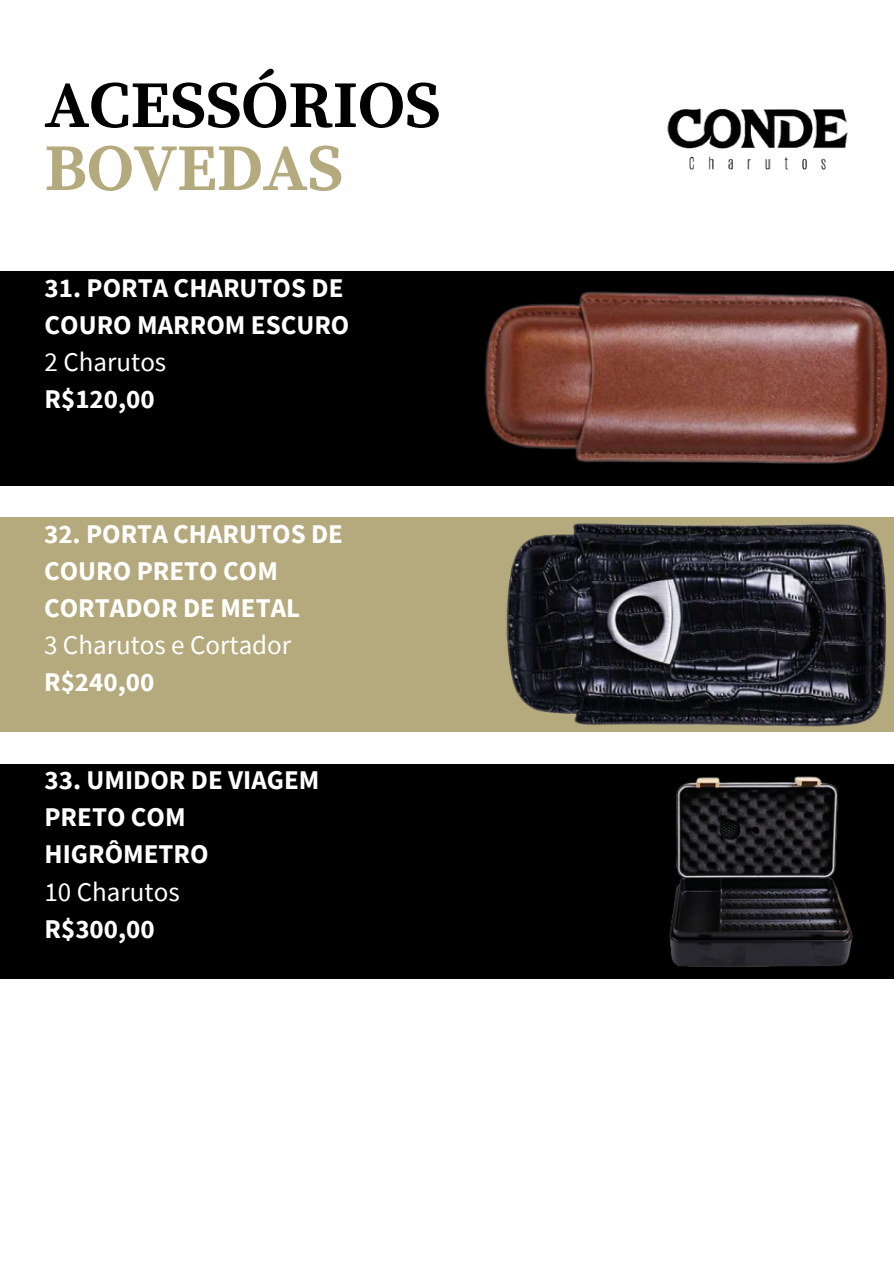
<style>
.page{position:relative;width:894px;height:1264px;background:#fff}
.page>*{position:absolute;margin:0;border:0;box-sizing:border-box;transform-origin:0 0}
.t1{font:700 66.45px/63px "Source Serif Pro";color:#000}
.t2{font:700 27px/37.2px "Source Sans Pro";color:#fff}
.t3{font:27px "Source Sans Pro";color:#fff}
.s1{color:#b4aa7d}
</style>
<div class="page">
<div style="left:0;top:271px;width:893px;height:215px;background:#000"></div>
<div style="left:0;top:517px;width:893px;height:215px;background:#b4aa7d"></div>
<div style="left:0;top:763px;width:893px;height:215px;background:#000"></div>
<img style="left:667px;top:108px;width:181px;height:62px">
<img style="left:660px;top:763px;width:194px;height:204px">
<img style="left:506px;top:523px;width:380px;height:204px">
<img style="left:485px;top:291px;width:403px;height:173px">
<p class="t1" style="left:45px;top:76px;width:397px">ACESSÓRIOS<br><span class="s1">BOVEDAS</span></p>
<p class="t2" style="left:45px;top:269px;width:306px">31. PORTA CHARUTOS DE<br>COURO MARROM ESCURO</p>
<p class="t3" style="left:45px;top:344px;width:123px">2 Charutos</p>
<p class="t2" style="left:45px;top:380px;width:112px">R$120,00</p>
<p class="t2" style="left:44px;top:514px;width:300px">32. PORTA CHARUTOS DE<br>COURO PRETO COM<br>CORTADOR DE METAL</p>
<p class="t3" style="left:44px;top:627px;width:248px">3 Charutos e Cortador</p>
<p class="t2" style="left:44px;top:663px;width:112px">R$240,00</p>
<p class="t2" style="left:45px;top:761px;width:276px">33. UMIDOR DE VIAGEM<br>PRETO COM<br>HIGRÔMETRO</p>
<p class="t3" style="left:45px;top:874px;width:137px">10 Charutos</p>
<p class="t2" style="left:45px;top:909px;width:112px">R$300,00</p>
</div>
